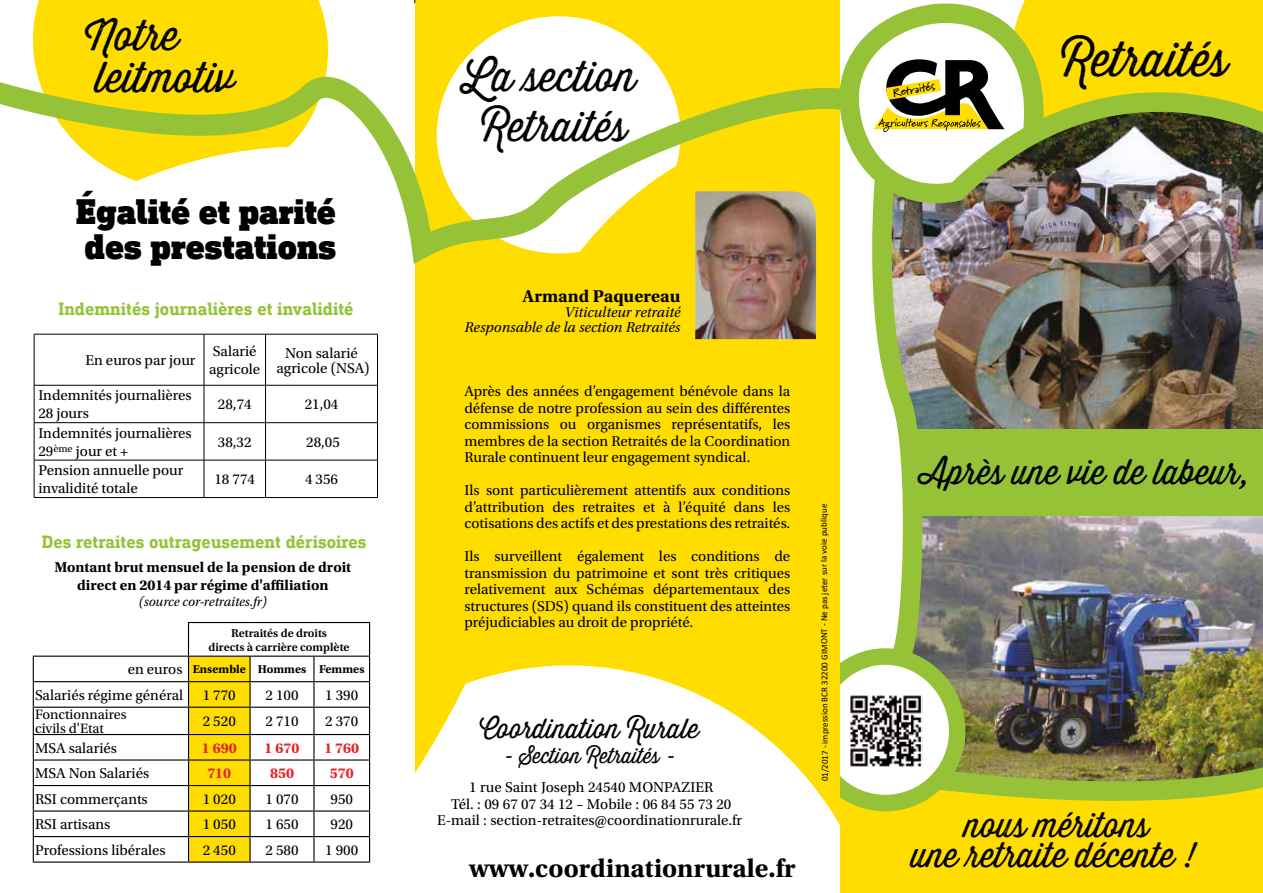
<style>
.page{position:relative;width:1263px;height:893px;background:#fff}
.page>*{position:absolute;margin:0;border:0;box-sizing:border-box;transform-origin:0 0}
.t1{font:48px "Thirsty Rough Lt One";color:#000}
.t2{font:42px/50.6px "Thirsty Rough Lt One";color:#000;text-align:center}
.t3{font:900 36px/34.5px "DIN Next Slab Pro";color:#000}
.t4{font:34.5px/30px "Thirsty Rough Lt One";color:#000;text-align:center}
.t5{font:700 27px "Utopia Std";color:#000}
.t6{font:27px "Thirsty Rough Lt One";color:#000}
.t7{font:21px "Thirsty Rough Lt One";color:#000}
.t8{font:700 18px "DIN Next Slab Pro";color:#95c236}
.t9{font:700 18px "Utopia Std";color:#000}
.t10{font:15px/16.5px "Utopia Std";color:#000}
.t11{font:700 15px/18px "Utopia Std";color:#000;text-align:center}
.t12{font:italic 15px/15px "Utopia Std";color:#000;text-align:right}
.t13{font:700 15px "Utopia Std";color:#e52329}
.t14{font:14.25px/13.5px "Utopia Std";color:#000}
.t15{font:italic 13.5px "Utopia Std";color:#000}
.t16{font:600 12px/14.4px "Utopia Std";color:#000;text-align:center}
.t17{font:700 12px "Utopia Std";color:#000}
.t18{font:700 11.55px "Marydale";color:#000}
.t19{font:9px "Calibri";letter-spacing:-.005em;color:#000}
.s1{font-weight:400;font-size:15px}
</style>
<div class="page">
<img style="left:939px;top:680px;width:324px;height:52px">
<div style="left:910px;top:804px;width:353px;height:89px;background:#fd0"></div>
<svg style="left:813px;top:656px;width:144px;height:147px"></svg>
<div style="left:805px;top:648px;width:160px;height:163px;border:16px solid #95c236;border-radius:50%"></div>
<div style="left:415px;top:0;width:424px;height:893px;background:#fd0"></div>
<svg style="left:491px;top:16px;width:135px;height:20px;fill:#fff"></svg>
<svg style="left:370px;top:641px;width:540px;height:252px;fill:#fff"></svg>
<img style="left:695px;top:281px;width:121px;height:58px">
<div style="left:772px;top:495px;width:68px;height:218px;background:#fd0"></div>
<div style="left:33px;top:0;width:295px;height:36px;background:#fd0"></div>
<svg style="left:0;top:36px;width:855px;height:245px"></svg>
<img style="left:918px;top:732px;width:345px;height:84px">
<div style="left:840px;top:816px;width:39px;height:77px;background:#fd0"></div>
<img style="left:849px;top:693px;width:74px;height:74px">
<svg style="left:205px;top:335px;width:172px;height:162px"></svg>
<hr style="left:34px;top:334px;width:170px;height:1px;background:#000">
<hr style="left:34px;top:334px;width:1px;height:51px;background:#000">
<hr style="left:204px;top:334px;width:62px;height:1px;background:#000">
<hr style="left:204px;top:334px;width:1px;height:51px;background:#000">
<hr style="left:266px;top:334px;width:112px;height:1px;background:#000">
<hr style="left:265px;top:334px;width:1px;height:51px;background:#000">
<hr style="left:377px;top:334px;width:1px;height:51px;background:#000">
<hr style="left:34px;top:385px;width:170px;height:1px;background:#000">
<hr style="left:34px;top:385px;width:1px;height:37px;background:#000">
<hr style="left:204px;top:385px;width:62px;height:1px;background:#000">
<hr style="left:204px;top:385px;width:1px;height:37px;background:#000">
<hr style="left:266px;top:385px;width:112px;height:1px;background:#000">
<hr style="left:265px;top:385px;width:1px;height:37px;background:#000">
<hr style="left:377px;top:385px;width:1px;height:37px;background:#000">
<hr style="left:34px;top:422px;width:170px;height:1px;background:#000">
<hr style="left:34px;top:423px;width:1px;height:37px;background:#000">
<hr style="left:204px;top:422px;width:62px;height:1px;background:#000">
<hr style="left:204px;top:423px;width:1px;height:37px;background:#000">
<hr style="left:266px;top:422px;width:112px;height:1px;background:#000">
<hr style="left:265px;top:423px;width:1px;height:37px;background:#000">
<hr style="left:377px;top:423px;width:1px;height:37px;background:#000">
<hr style="left:34px;top:460px;width:170px;height:1px;background:#000">
<hr style="left:34px;top:460px;width:1px;height:37px;background:#000">
<hr style="left:204px;top:460px;width:62px;height:1px;background:#000">
<hr style="left:204px;top:460px;width:1px;height:37px;background:#000">
<hr style="left:266px;top:460px;width:112px;height:1px;background:#000">
<hr style="left:265px;top:460px;width:1px;height:37px;background:#000">
<hr style="left:377px;top:460px;width:1px;height:37px;background:#000">
<hr style="left:34px;top:497px;width:170px;height:1px;background:#000">
<hr style="left:204px;top:497px;width:62px;height:1px;background:#000">
<hr style="left:266px;top:497px;width:112px;height:1px;background:#000">
<hr style="left:33px;top:681px;width:155px;height:1px;background:#000">
<hr style="left:33px;top:707px;width:155px;height:1px;background:#000">
<hr style="left:33px;top:734px;width:155px;height:1px;background:#000">
<hr style="left:33px;top:759px;width:155px;height:2px;background:#000">
<hr style="left:33px;top:785px;width:155px;height:1px;background:#000">
<hr style="left:33px;top:810px;width:155px;height:2px;background:#000">
<hr style="left:33px;top:836px;width:155px;height:1px;background:#000">
<hr style="left:33px;top:861px;width:155px;height:2px;background:#000">
<hr style="left:188px;top:861px;width:62px;height:2px;background:#000">
<hr style="left:250px;top:861px;width:64px;height:2px;background:#000">
<hr style="left:314px;top:861px;width:56px;height:2px;background:#000">
<svg style="left:188px;top:622px;width:182px;height:240px"></svg>
<hr style="left:188px;top:681px;width:62px;height:1px;background:#000">
<hr style="left:250px;top:681px;width:64px;height:1px;background:#000">
<hr style="left:314px;top:681px;width:56px;height:1px;background:#000">
<hr style="left:33px;top:656px;width:155px;height:1px;background:#000">
<svg style="left:33px;top:657px;width:1px;height:204px"></svg>
<img style="left:855px;top:0;width:408px;height:680px">
<h2 class="t2" style="left:85px;top:14px;width:151px;line-height:42px;text-align:left">Notre leitmotiv</h2>
<h3 class="t3" style="left:76px;top:195px;width:262px">Égalité et parité des prestations</h3>
<p class="t8" style="left:59px;top:298px;width:297px">Indemnités journalières et invalidité</p>
<p class="t10" style="left:86px;top:352px;width:111px">En euros par jour</p>
<p class="t10" style="left:209px;top:343px;width:53px;line-height:18px">Salarié agricole</p>
<p class="t10" style="left:277px;top:346px;width:94px;line-height:15px;text-align:center">Non salarié agricole (NSA)</p>
<p class="t10" style="left:38px;top:387px;width:155px;line-height:18px">Indemnités journalières<br>28 jours</p>
<p class="t10" style="left:218px;top:397px;width:35px">28,74</p>
<p class="t10" style="left:305px;top:397px;width:35px">21,04</p>
<p class="t10" style="left:38px;top:424px;width:155px;line-height:18px">Indemnités journalières<br>29<sup>ème</sup> jour et +</p>
<p class="t10" style="left:218px;top:434px;width:35px">38,32</p>
<p class="t10" style="left:306px;top:434px;width:35px">28,05</p>
<p class="t10" style="left:38px;top:462px;width:146px;line-height:18px">Pension annuelle pour invalidité totale</p>
<p class="t10" style="left:214px;top:471px;width:42px">18 774</p>
<p class="t10" style="left:305px;top:471px;width:35px">4 356</p>
<p class="t8" style="left:42px;top:531px;width:326px">Des retraites outrageusement dérisoires</p>
<p class="t11" style="left:54px;top:558px;width:298px">Montant brut mensuel de la pension de droit direct en 2014 par régime d'affiliation</p>
<p class="t15" style="left:139px;top:594px;width:130px">(source cor-retraites.fr)</p>
<p class="t16" style="left:208px;top:626px;width:143px">Retraités de droits<br>directs à carrière complète</p>
<p class="t17" style="left:128px;top:662px;width:238px"><span class="s1">en euros</span> Ensemble Hommes Femmes</p>
<p class="t10" style="left:35px;top:687px;width:150px">Salariés régime général</p>
<p class="t10" style="left:203px;top:687px;width:35px">1 770</p>
<p class="t10" style="left:265px;top:687px;width:35px">2 100</p>
<p class="t10" style="left:325px;top:687px;width:35px">1 390</p>
<p class="t14" style="left:35px;top:708px;width:93px">Fonctionnaires civils d'Etat</p>
<p class="t10" style="left:203px;top:713px;width:35px">2 520</p>
<p class="t10" style="left:265px;top:713px;width:35px">2 710</p>
<p class="t10" style="left:325px;top:713px;width:35px">2 370</p>
<p class="t10" style="left:35px;top:740px;width:84px">MSA salariés</p>
<p class="t13" style="left:202px;top:739px;width:36px">1 690</p>
<p class="t13" style="left:265px;top:739px;width:36px">1 670</p>
<p class="t13" style="left:324px;top:739px;width:36px">1 760</p>
<p class="t10" style="left:35px;top:765px;width:116px">MSA Non Salariés</p>
<p class="t13" style="left:207px;top:765px;width:25px">710</p>
<p class="t13" style="left:270px;top:765px;width:25px">850</p>
<p class="t13" style="left:330px;top:765px;width:25px">570</p>
<p class="t10" style="left:35px;top:791px;width:114px">RSI commerçants</p>
<p class="t10" style="left:203px;top:791px;width:35px">1 020</p>
<p class="t10" style="left:265px;top:791px;width:35px">1 070</p>
<p class="t10" style="left:330px;top:791px;width:24px">950</p>
<p class="t10" style="left:35px;top:816px;width:77px">RSI artisans</p>
<p class="t10" style="left:203px;top:816px;width:35px">1 050</p>
<p class="t10" style="left:265px;top:816px;width:35px">1 650</p>
<p class="t10" style="left:330px;top:816px;width:24px">920</p>
<p class="t10" style="left:35px;top:842px;width:132px">Professions libérales</p>
<p class="t10" style="left:203px;top:842px;width:35px">2 450</p>
<p class="t10" style="left:265px;top:842px;width:35px">2 580</p>
<p class="t10" style="left:325px;top:842px;width:35px">1 900</p>
<h2 class="t2" style="left:462px;top:51px;width:175px">La section<br>Retraités</h2>
<p class="t9" style="left:522px;top:286px;width:159px">Armand Paquereau</p>
<p class="t12" style="left:464px;top:305px;width:217px">Viticulteur retraité<br>Responsable de la section Retraités</p>
<p class="t10" style="left:464px;top:383px;width:327px;text-align:justify">Après des années d’engagement bénévole dans la défense de notre profession au sein des différentes commissions ou organismes représentatifs, les membres de la section Retraités de la Coordination Rurale continuent leur engagement syndical.</p>
<p class="t10" style="left:464px;top:482px;width:327px;text-align:justify">Ils sont particulièrement attentifs aux conditions d’attribution des retraites et à l’équité dans les cotisations des actifs et des prestations des retraités.</p>
<p class="t10" style="left:464px;top:548px;width:327px;text-align:justify">Ils surveillent également les conditions de transmission du patrimoine et sont très critiques relativement aux Schémas départementaux des structures (SDS) quand ils constituent des atteintes préjudiciables au droit de propriété.</p>
<h3 class="t6" style="left:480px;top:709px;width:221px">Coordination Rurale</h3>
<h3 class="t7" style="left:504px;top:741px;width:173px">- Section Retraités -</h3>
<p class="t10" style="left:437px;top:779px;width:306px;text-align:center">1 rue Saint Joseph 24540 MONPAZIER<br>Tél. : 09 67 07 34 12 – Mobile : 06 84 55 73 20<br>E-mail : section-retraites@coordinationrurale.fr</p>
<h3 class="t5" style="left:469px;top:852px;width:328px">www.coordinationrurale.fr</h3>
<p class="t19" style="left:818px;top:781px;width:279px;rotate:-90deg">01/2017 - impression BCR 32200 GIMONT - Ne pas jeter sur la voie publique</p>
<p class="t18" style="left:892px;top:86px;width:44px;rotate:-10deg">Retraités</p>
<h1 class="t1" style="left:1061px;top:25px;width:168px">Retraités</h1>
<h3 class="t4" style="left:920px;top:457px;width:330px">Après une vie de labeur,</h3>
<h3 class="t4" style="left:911px;top:810px;width:284px">nous méritons<br>une retraite décente !</h3>
</div>
